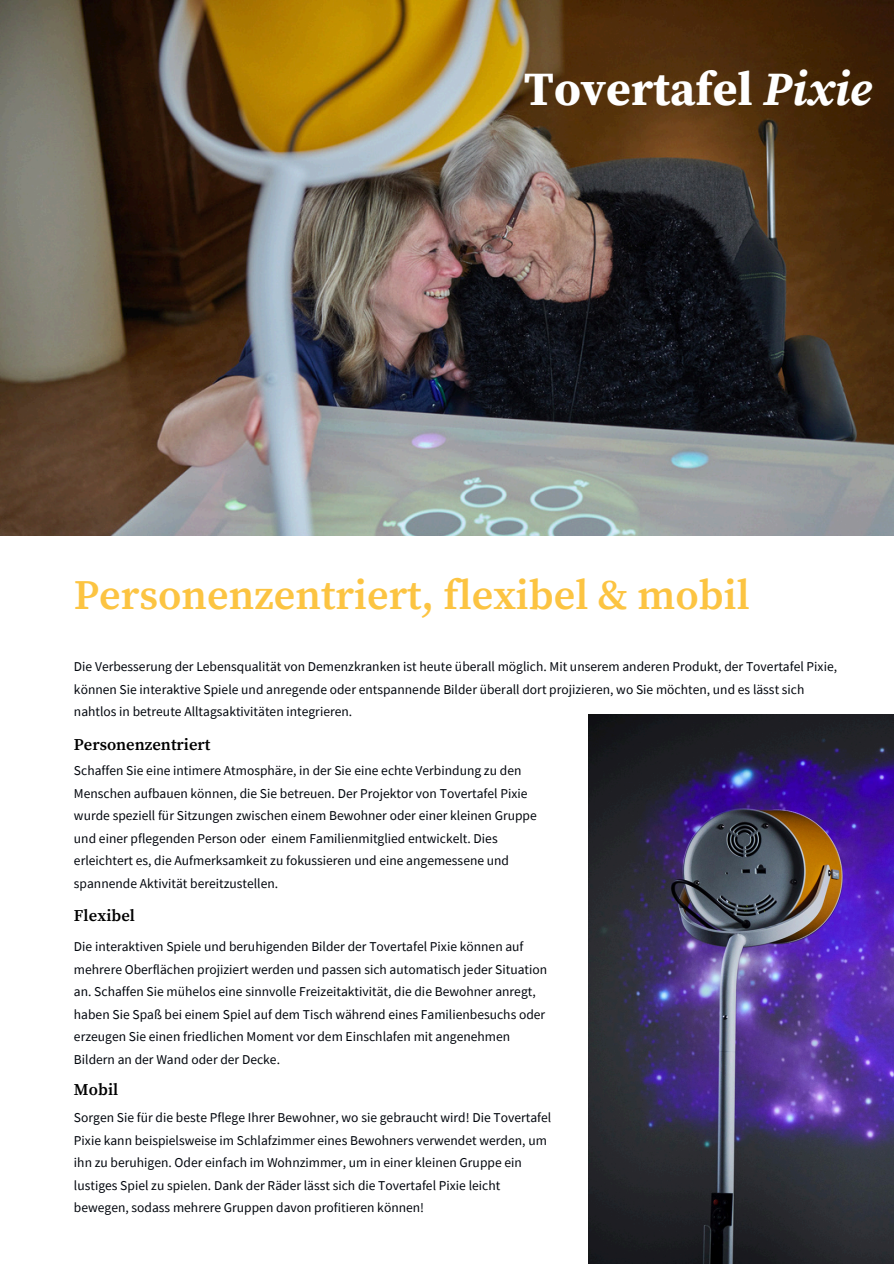
<style>
.page{position:relative;width:894px;height:1264px;background:#fff}
.page>*{position:absolute;margin:0;border:0;box-sizing:border-box;transform-origin:0 0}
.t1{font:700 47.55px "Source Serif Pro";color:#fff}
.t2{font:600 42px "Source Serif Pro";color:#fcc442}
.t3{font:600 16.5px "Source Serif Pro";color:#000}
.t4{font:13.5px/22.5px "Source Sans Pro";color:#01050c}
.s1{font-style:italic}
</style>
<div class="page">
<img style="left:588px;top:714px;width:305px;height:549px">
<img style="left:0;top:0;width:892px;height:536px">
<p class="t1" style="left:524px;top:62px;width:349px">Tovertafel <span class="s1">Pixie</span></p>
<h1 class="t2" style="left:74px;top:570px;width:677px">Personenzentriert, flexibel &amp; mobil</h1>
<p class="t4" style="left:74px;top:655px;width:764px">Die Verbesserung der Lebensqualität von Demenzkranken ist heute überall möglich. Mit unserem anderen Produkt, der Tovertafel Pixie, können Sie interaktive Spiele und anregende oder entspannende Bilder überall dort projizieren, wo Sie möchten, und es lässt sich nahtlos in betreute Alltagsaktivitäten integrieren.</p>
<p class="t3" style="left:74px;top:734px;width:138px">Personenzentriert</p>
<p class="t4" style="left:74px;top:759px;width:464px">Schaffen Sie eine intimere Atmosphäre, in der Sie eine echte Verbindung zu den Menschen aufbauen können, die Sie betreuen. Der Projektor von Tovertafel Pixie wurde speziell für Sitzungen zwischen einem Bewohner oder einer kleinen Gruppe und einer pflegenden Person oder einem Familienmitglied entwickelt. Dies erleichtert es, die Aufmerksamkeit zu fokussieren und eine angemessene und spannende Aktivität bereitzustellen.</p>
<h3 class="t3" style="left:74px;top:906px;width:63px">Flexibel</h3>
<h3 class="t4" style="left:74px;top:935px;width:474px">Die interaktiven Spiele und beruhigenden Bilder der Tovertafel Pixie können auf mehrere Oberflächen projiziert werden und passen sich automatisch jeder Situation an. Schaffen Sie mühelos eine sinnvolle Freizeitaktivität, die die Bewohner anregt, haben Sie Spaß bei einem Spiel auf dem Tisch während eines Familienbesuchs oder erzeugen Sie einen friedlichen Moment vor dem Einschlafen mit angenehmen Bildern an der Wand oder der Decke.</h3>
<p class="t3" style="left:74px;top:1080px;width:46px">Mobil</p>
<h2 class="t4" style="left:74px;top:1105px;width:479px">Sorgen Sie für die beste Pflege Ihrer Bewohner, wo sie gebraucht wird! Die Tovertafel Pixie kann beispielsweise im Schlafzimmer eines Bewohners verwendet werden, um ihn zu beruhigen. Oder einfach im Wohnzimmer, um in einer kleinen Gruppe ein lustiges Spiel zu spielen. Dank der Räder lässt sich die Tovertafel Pixie leicht bewegen, sodass mehrere Gruppen davon profitieren können!</h2>
</div>
